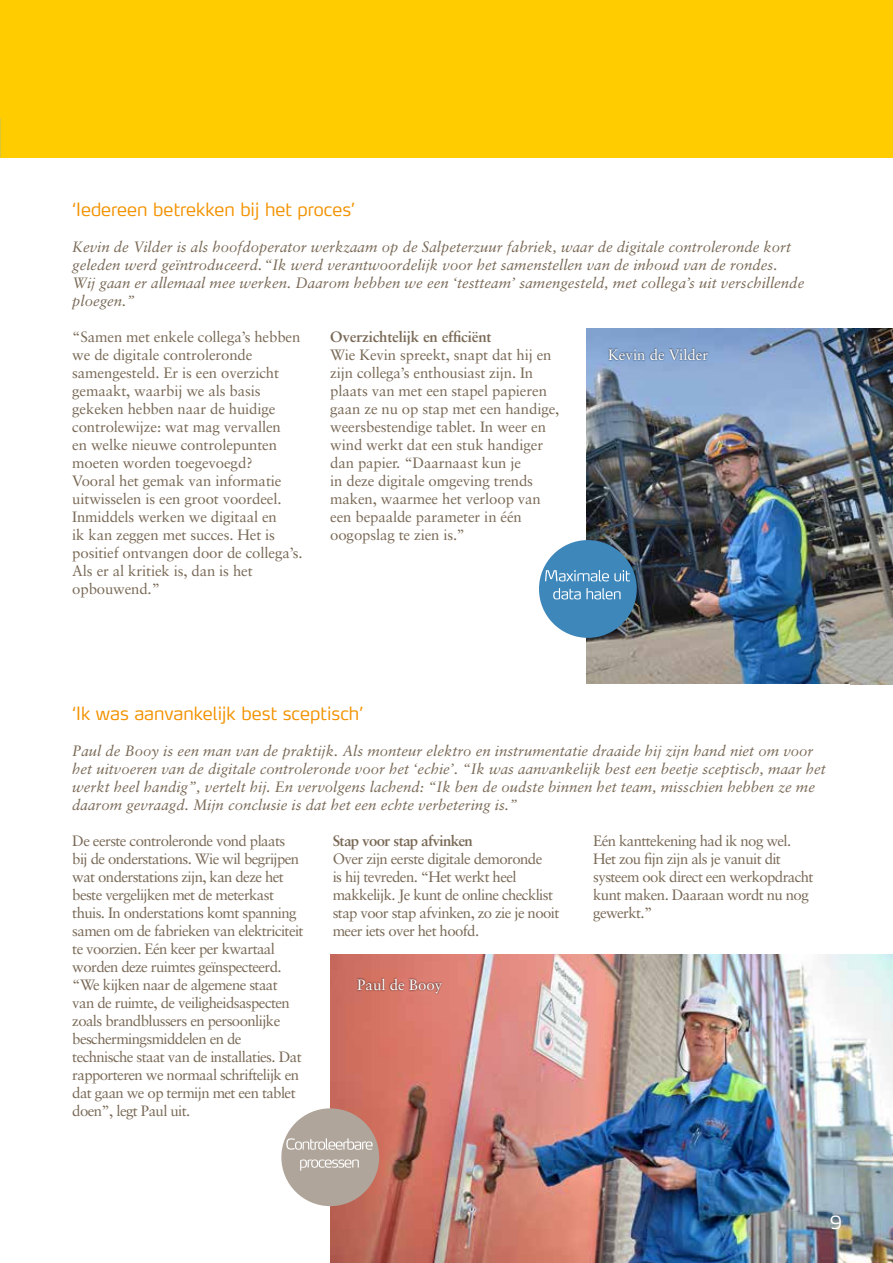
<style>
.page{position:relative;width:893px;height:1263px;background:#fff}
.page>*{position:absolute;margin:0;border:0;box-sizing:border-box;transform-origin:0 0}
.t1{font:300 18px "Max LF";color:#f39200}
.t2{font:300 18px "Max LF";color:#fff}
.t3{font:15px/18px "Sabon";letter-spacing:-.04em;color:#796956}
.t4{font:15px/18px "Sabon";letter-spacing:-.01em;color:#796956}
.t5{font:italic 15px/18px "Sabon";color:#796956}
.t6{font:700 15px "Sabon";letter-spacing:-.01em;color:#796956}
.t7{font:15px "Sabon";color:#fff}
.t8{font:700 15px "Sabon";letter-spacing:-.04em;color:#796956}
</style>
<div class="page">
<img style="left:587px;top:328px;width:306px;height:356px">
<div style="left:0;top:0;width:893px;height:157px;background:#fc0"></div>
<img style="left:330px;top:954px;width:563px;height:309px">
<div style="left:281px;top:1108px;width:98px;height:98px;background:#b0a59b;border-radius:50%"></div>
<svg style="left:300px;top:1159px;width:59px;height:12px"></svg>
<svg style="left:286px;top:1138px;width:87px;height:12px"></svg>
<div style="left:539px;top:540px;width:98px;height:98px;background:#3e87bb;border-radius:50%"></div>
<svg style="left:553px;top:588px;width:68px;height:11px"></svg>
<svg style="left:545px;top:570px;width:85px;height:11px"></svg>
<div style="left:607px;top:347px;width:103px;height:15px;background:#000;opacity:.75"></div>
<div style="left:356px;top:977px;width:88px;height:18px;background:#000;opacity:.75"></div>
<p class="t1" style="left:72px;top:198px;width:284px">‘Iedereen betrekken bij het proces’</p>
<p class="t5" style="left:72px;top:238px;width:733px">Kevin de Vilder is als hoofdoperator werkzaam op de Salpeterzuur fabriek, waar de digitale controleronde kort geleden werd geïntroduceerd. “Ik werd verantwoordelijk voor het samenstellen van de inhoud van de rondes.<br>Wij gaan er allemaal mee werken. Daarom hebben we een ‘testteam’ samengesteld, met collega’s uit verschillende ploegen.”</p>
<p class="t4" style="left:72px;top:328px;width:232px">“Samen met enkele collega’s hebben we de digitale controleronde samengesteld. Er is een overzicht gemaakt, waarbij we als basis gekeken hebben naar de huidige controlewijze: wat mag vervallen<br>en welke nieuwe controlepunten moeten worden toegevoegd?<br>Vooral het gemak van informatie uitwisselen is een groot voordeel.<br>Inmiddels werken we digitaal en<br>ik kan zeggen met succes. Het is positief ontvangen door de collega’s.<br>Als er al kritiek is, dan is het opbouwend.”</p>
<p class="t6" style="left:330px;top:327px;width:163px">Overzichtelijk en efficiënt</p>
<p class="t7" style="left:608px;top:346px;width:102px">Kevin de Vilder</p>
<p class="t4" style="left:330px;top:346px;width:231px">Wie Kevin spreekt, snapt dat hij en zijn collega’s enthousiast zijn. In plaats van met een stapel papieren gaan ze nu op stap met een handige, weersbestendige tablet. In weer en wind werkt dat een stuk handiger dan papier. “Daarnaast kun je<br>in deze digitale omgeving trends maken, waarmee het verloop van een bepaalde parameter in één oogopslag te zien is.’’</p>
<p class="t1" style="left:72px;top:702px;width:292px">‘Ik was aanvankelijk best sceptisch’</p>
<p class="t5" style="left:72px;top:742px;width:755px">Paul de Booy is een man van de praktijk. Als monteur elektro en instrumentatie draaide hij zijn hand niet om voor het uitvoeren van de digitale controleronde voor het ‘echie’. “Ik was aanvankelijk best een beetje sceptisch, maar het werkt heel handig”, vertelt hij. En vervolgens lachend: “Ik ben de oudste binnen het team, misschien hebben ze me daarom gevraagd. Mijn conclusie is dat het een echte verbetering is.”</p>
<p class="t3" style="left:72px;top:832px;width:233px">De eerste controleronde vond plaats bij de onderstations. Wie wil begrijpen wat onderstations zijn, kan deze het beste vergelijken met de meterkast thuis. In onderstations komt spanning samen om de fabrieken van elektriciteit te voorzien. Eén keer per kwartaal worden deze ruimtes geïnspecteerd. “We kijken naar de algemene staat van de ruimte, de veiligheidsaspecten zoals brandblussers en persoonlijke beschermingsmiddelen en de technische staat van de installaties. Dat rapporteren we normaal schriftelijk en dat gaan we op termijn met een tablet doen”, legt Paul uit.</p>
<p class="t8" style="left:333px;top:831px;width:142px">Stap voor stap afvinken</p>
<p class="t3" style="left:593px;top:832px;width:222px">Eén kanttekening had ik nog wel.<br>Het zou fijn zijn als je vanuit dit systeem ook direct een werkopdracht kunt maken. Daaraan wordt nu nog gewerkt.”</p>
<p class="t3" style="left:333px;top:850px;width:228px">Over zijn eerste digitale demoronde<br>is hij tevreden. “Het werkt heel makkelijk. Je kunt de online checklist stap voor stap afvinken, zo zie je nooit meer iets over het hoofd.</p>
<p class="t7" style="left:357px;top:976px;width:87px">Paul de Booy</p>
<p class="t2" style="left:830px;top:1211px;width:14px">9</p>
</div>
